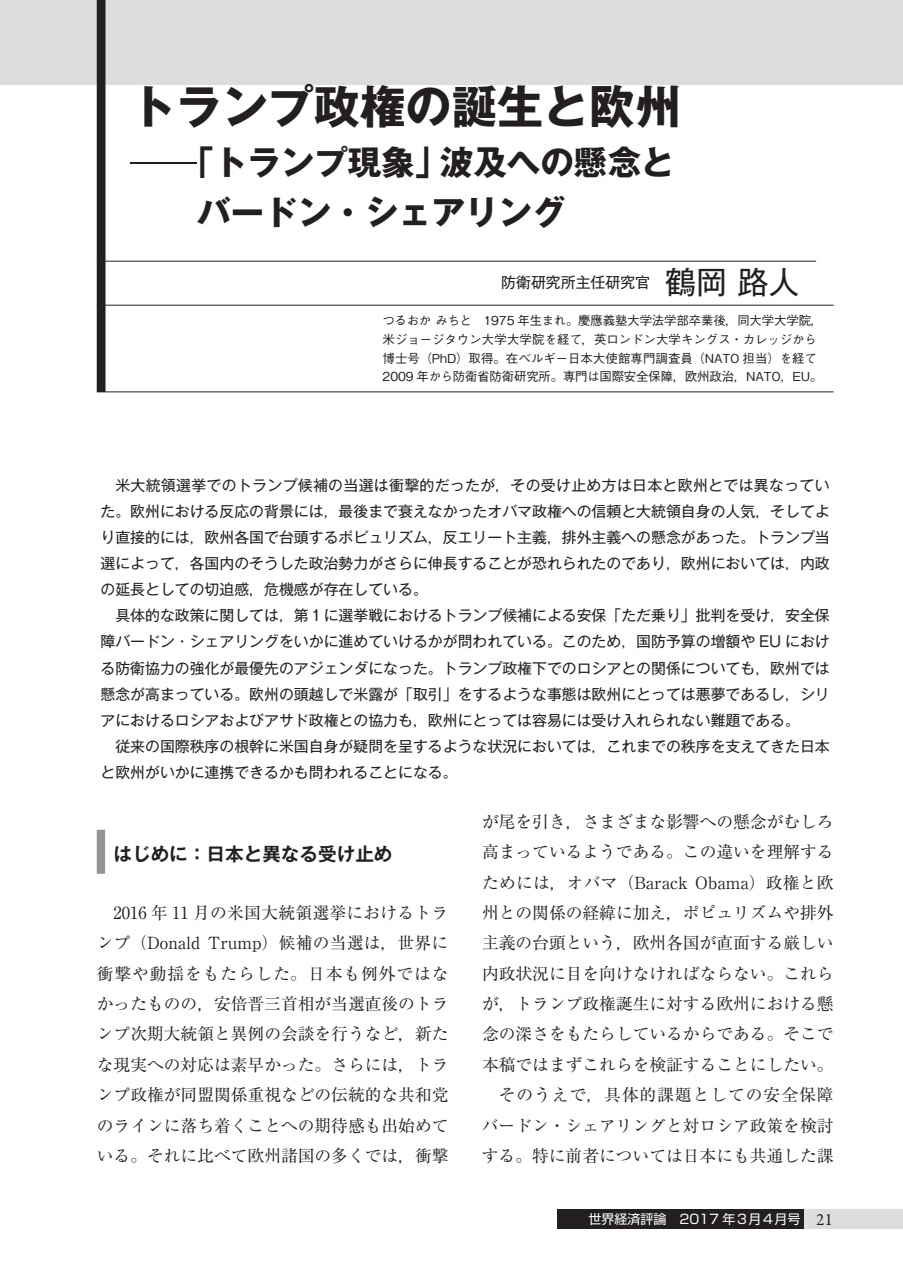
<style>
.page{position:relative;width:903px;height:1275px;background:#fff}
.page>*{position:absolute;margin:0;border:0;box-sizing:border-box;transform-origin:0 0}
.t1{font:700 45.85px "Gothic MB101 Pro";color:#231f20}
.t2{font:700 33.43px/49.5px "Gothic MB101 Pro";color:#231f20}
.t3{font:700 18.55px "Gothic MB101 Pro De";color:#231f20}
.t4{font:16.8px/30.4px "Ryumin Pro";color:#231f20;text-align:justify}
.t5{font:14.88px/26.1px "Gothic MB101 Pro";color:#231f20;text-align:justify}
.t6{font:12.95px "Shin Go Pro";color:#fff}
.t7{font:500 12.42px/18.6px "Gothic BBB Pro";letter-spacing:-.01em;color:#231f20}
.s1{font-weight:300}
.s2{font-size:30.97px}
.s3{font-weight:500}
.s4{font-family:"Garamond Premr Pro";font-size:17.32px;color:#231f20}
</style>
<div class="page">
<div style="left:0;top:0;width:903px;height:84px;background:#dcdddf"></div>
<div style="left:557px;top:1209px;width:247px;height:20px;background:#231f20"></div>
<div style="left:804px;top:1209px;width:99px;height:20px;background:#dcdddf"></div>
<hr style="left:97px;top:261px;width:719px;height:1px;background:#231f20">
<hr style="left:97px;top:305px;width:736px;height:1px;background:#231f20">
<hr style="left:97px;top:392px;width:736px;height:1px;background:#231f20">
<div style="left:97px;top:0;width:8px;height:392px;background:#231f20"></div>
<div style="left:97px;top:830px;width:8px;height:44px;background:#939598"></div>
<h1 class="t1" style="left:130px;top:69px;width:552px">トランプ政権の誕生と欧州</h1>
<h2 class="t2" style="left:197px;top:134px;width:479px;text-indent:-67px"><span class="s1">―</span>「トランプ現象」波及への懸念とバードン・シェアリング</h2>
<p class="t5" style="left:501px;top:267px;width:300px">防衛研究所主任研究官　<span class="s2">鶴岡 路人</span></p>
<p class="t7" style="left:382px;top:310px;width:442px">つるおか みちと　1975 年生まれ。慶應義塾大学法学部卒業後，同大学大学院，米ジョージタウン大学大学院を経て，英ロンドン大学キングス・カレッジから博士号（PhD）取得。在ベルギー日本大使館専門調査員（NATO 担当）を経て2009 年から防衛省防衛研究所。専門は国際安全保障，欧州政治，NATO，EU。</p>
<p class="t5" style="left:100px;top:470px;width:731px;text-indent:15px">米大統領選挙でのトランプ候補の当選は衝撃的だったが，その受け止め方は日本と欧州とでは異なっていた。欧州における反応の背景には，最後まで衰えなかったオバマ政権への信頼と大統領自身の人気，そしてより直接的には，欧州各国で台頭するポピュリズム，反エリート主義，排外主義への懸念があった。トランプ当選によって，各国内のそうした政治勢力がさらに伸長することが恐れられたのであり，欧州においては，内政の延長としての切迫感，危機感が存在している。</p>
<p class="t5" style="left:100px;top:601px;width:731px;text-indent:15px">具体的な政策に関しては，第１に選挙戦におけるトランプ候補による安保「ただ乗り」批判を受け，安全保障バードン・シェアリングをいかに進めていけるかが問われている。このため，国防予算の増額や EU における防衛協力の強化が最優先のアジェンダになった。トランプ政権下でのロシアとの関係についても，欧州では懸念が高まっている。欧州の頭越しで米露が「取引」をするような事態は欧州にとっては悪夢であるし，シリアにおけるロシアおよびアサド政権との協力も，欧州にとっては容易には受け入れられない難題である。</p>
<p class="t5" style="left:100px;top:731px;width:731px;text-indent:15px">従来の国際秩序の根幹に米国自身が疑問を呈するような状況においては，これまでの秩序を支えてきた日本と欧州がいかに連携できるかも問われることになる。</p>
<p class="t3" style="left:113px;top:839px;width:281px">はじめに：日本と異なる受け止め</p>
<p class="t4" style="left:97px;top:896px;width:353px;text-indent:17px">2016 年 11 月の米国大統領選挙におけるトランプ（Donald Trump）候補の当選は<span class="s3">，</span>世界に衝撃や動揺をもたらした。日本も例外ではなかったものの<span class="s3">，</span>安倍晋三首相が当選直後のトランプ次期大統領と異例の会談を行うなど<span class="s3">，</span>新たな現実への対応は素早かった。さらには<span class="s3">，</span>トランプ政権が同盟関係重視などの伝統的な共和党のラインに落ち着くことへの期待感も出始めている。それに比べて欧州諸国の多くでは<span class="s3">，</span>衝撃</p>
<p class="t4" style="left:482px;top:805px;width:353px;text-align:right">が尾を引き<span class="s3">，</span>さまざまな影響への懸念がむしろ高まっているようである。この違いを理解するためには<span class="s3">，</span>オバマ（Barack Obama）政権と欧州との関係の経緯に加え<span class="s3">，</span>ポピュリズムや排外主義の台頭という<span class="s3">，</span>欧州各国が直面する厳しい内政状況に目を向けなければならない。これらが<span class="s3">，</span>トランプ政権誕生に対する欧州における懸念の深さをもたらしているからである。そこで本稿ではまずこれらを検証することにしたい。そのうえで<span class="s3">，</span>具体的課題としての安全保障バードン・シェアリングと対ロシア政策を検討する。特に前者については日本にも共通した課</p>
<p class="t6" style="left:588px;top:1208px;width:246px">世界経済評論　2017 年３月４月号 <span class="s4">21</span></p>
</div>
